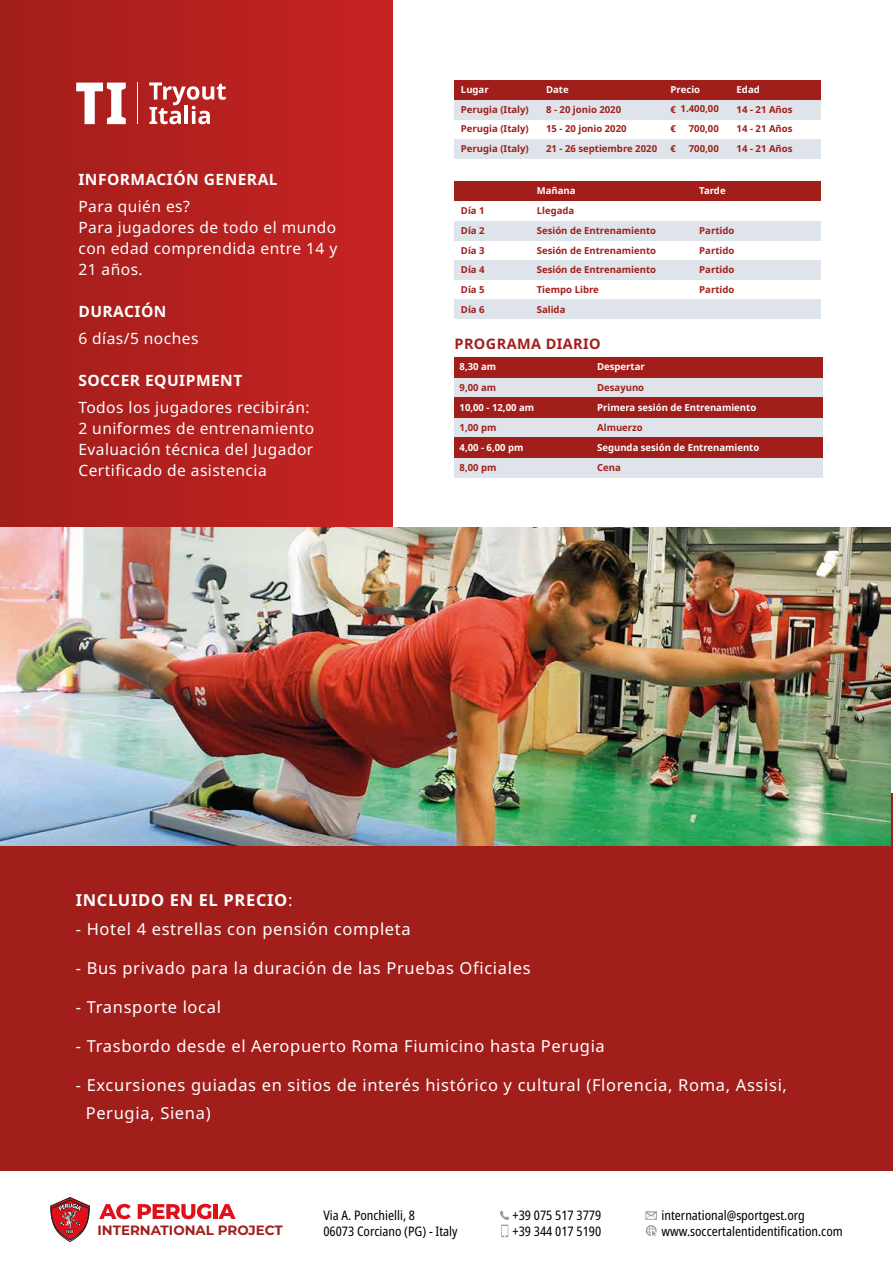
<style>
.page{position:relative;width:893px;height:1263px;background:#fff}
.page>*{position:absolute;margin:0;border:0;box-sizing:border-box;transform-origin:0 0}
.t1{font:16.5px/28.5px "Noto Sans";letter-spacing:.04em;color:#fff}
.t2{font:700 16.5px "Noto Sans";letter-spacing:.04em;color:#fff}
.t3{font:15.6px/21px "Noto Sans";letter-spacing:.03em;color:#fff}
.t4{font:700 15.6px "Noto Sans";letter-spacing:.03em;color:#fff}
.t5{font:700 14.4px "Noto Sans";letter-spacing:.03em;color:#a11e1b}
.t6{font:700 13.5px "Montserrat";color:#a11e1b}
.t7{font:condensed 13.05px/15.8px "Noto Sans";color:#010202}
.t8{font:700 9.75px "Noto Sans";color:#fff}
.t9{font:700 9.75px "Noto Sans";color:#a11e1b}
.t10{font:700 9.6px/19.8px "Noto Sans";color:#a11e1b;text-align:justify}
.t11{font:700 9.6px "Noto Sans";color:#fff}
.s1{font-weight:400}
</style>
<div class="page">
<div style="left:0;top:0;width:392px;height:548px;background:linear-gradient(to right,#a11e1b,#c72323)"></div>
<div style="left:0;top:793px;width:893px;height:378px;background:#a11e1b"></div>
<div style="left:454px;top:358px;width:368px;height:20px;background:#a11e1b"></div>
<div style="left:454px;top:378px;width:368px;height:20px;background:#dee4e9"></div>
<div style="left:454px;top:398px;width:368px;height:20px;background:#a11e1b"></div>
<div style="left:454px;top:418px;width:368px;height:20px;background:#dee4e9"></div>
<div style="left:454px;top:438px;width:368px;height:20px;background:#a11e1b"></div>
<div style="left:454px;top:458px;width:368px;height:20px;background:#dee4e9"></div>
<div style="left:455px;top:80px;width:366px;height:20px;background:#a11e1b"></div>
<div style="left:455px;top:100px;width:366px;height:20px;background:#dee4e9"></div>
<div style="left:455px;top:139px;width:366px;height:20px;background:#dee4e9"></div>
<svg style="left:76px;top:83px;width:50px;height:41px"></svg>
<hr style="left:137px;top:83px;width:1px;height:41px;background:#fff">
<svg style="left:149px;top:83px;width:77px;height:41px"></svg>
<div style="left:455px;top:181px;width:366px;height:20px;background:#a11e1b"></div>
<div style="left:455px;top:221px;width:366px;height:19px;background:#dee4e9"></div>
<div style="left:455px;top:260px;width:366px;height:19px;background:#dee4e9"></div>
<div style="left:455px;top:299px;width:366px;height:19px;background:#dee4e9"></div>
<svg style="left:500px;top:1210px;width:9px;height:27px"></svg>
<svg style="left:645px;top:1211px;width:12px;height:25px"></svg>
<svg style="left:50px;top:1197px;width:40px;height:44px"></svg>
<svg style="left:99px;top:1204px;width:32px;height:15px"></svg>
<svg style="left:138px;top:1204px;width:74px;height:15px"></svg>
<div style="left:213px;top:1204px;width:5px;height:15px;background:#e10f1a"></div>
<svg style="left:218px;top:1204px;width:18px;height:15px"></svg>
<img style="left:0;top:527px;width:891px;height:318px">
<h2 class="t4" style="left:78px;top:168px;width:201px">INFORMACIÓN GENERAL</h2>
<h2 class="t3" style="left:78px;top:196px;width:260px">Para quién es?<br>Para jugadores de todo el mundo con edad comprendida entre 14 y<br>21 años.</h2>
<h2 class="t4" style="left:78px;top:300px;width:90px">DURACIÓN</h2>
<h2 class="t3" style="left:78px;top:328px;width:122px">6 días/5 noches</h2>
<h2 class="t4" style="left:78px;top:369px;width:165px">SOCCER EQUIPMENT</h2>
<h2 class="t3" style="left:78px;top:397px;width:237px">Todos los jugadores recibirán:<br>2 uniformes de entrenamiento<br>Evaluación técnica del Jugador<br>Certificado de asistencia</h2>
<p class="t11" style="left:461px;top:82px;width:29px">Lugar</p>
<p class="t10" style="left:461px;top:99px;width:69px">Perugia (Italy)<br>Perugia (Italy)<br>Perugia (Italy)</p>
<p class="t11" style="left:546px;top:82px;width:24px">Date</p>
<p class="t10" style="left:546px;top:99px;width:113px;text-align:left">8 - 20 jonio 2020<br>15 - 20 jonio 2020<br>21 - 26 septiembre 2020</p>
<p class="t10" style="left:461px;top:201px;width:25px">Día 1<br>Día 2<br>Día 3<br>Día 4<br>Día 5<br>Día 6</p>
<p class="t11" style="left:537px;top:184px;width:40px">Mañana</p>
<p class="t10" style="left:537px;top:201px;width:121px;text-align:left">Llegada<br>Sesión de Entrenamiento<br>Sesión de Entrenamiento<br>Sesión de Entrenamiento<br>Tiempo Libre<br>Salida</p>
<h3 class="t5" style="left:454px;top:334px;width:148px">PROGRAMA DIARIO</h3>
<p class="t11" style="left:671px;top:82px;width:31px">Precio</p>
<p class="t10" style="left:671px;top:99px;width:7px">€ € €</p>
<p class="t10" style="left:689px;top:99px;width:32px;text-indent:-8px">1.400,00<br>700,00<br>700,00</p>
<p class="t11" style="left:737px;top:82px;width:25px">Edad</p>
<p class="t10" style="left:737px;top:99px;width:57px">14 - 21 Años 14 - 21 Años 14 - 21 Años</p>
<p class="t11" style="left:699px;top:184px;width:28px">Tarde</p>
<p class="t10" style="left:699px;top:220px;width:37px">Partido Partido Partido Partido</p>
<p class="t8" style="left:460px;top:360px;width:38px">8,30 am</p>
<p class="t9" style="left:460px;top:380px;width:38px">9,00 am</p>
<p class="t8" style="left:460px;top:400px;width:76px">10,00 - 12,00 am</p>
<p class="t9" style="left:460px;top:420px;width:38px">1,00 pm</p>
<p class="t8" style="left:460px;top:441px;width:66px">4,00 - 6,00 pm</p>
<p class="t9" style="left:460px;top:461px;width:38px">8,00 pm</p>
<p class="t8" style="left:597px;top:360px;width:49px">Despertar</p>
<p class="t9" style="left:597px;top:380px;width:49px">Desayuno</p>
<p class="t8" style="left:597px;top:400px;width:161px">Primera sesión de Entrenamiento</p>
<p class="t9" style="left:597px;top:420px;width:47px">Almuerzo</p>
<p class="t8" style="left:597px;top:441px;width:164px">Segunda sesión de Entrenamiento</p>
<p class="t9" style="left:597px;top:461px;width:25px">Cena</p>
<h1 class="t2" style="left:76px;top:889px;width:218px">INCLUIDO EN EL PRECIO<span class="s1">:</span></h1>
<h1 class="t1" style="left:76px;top:915px;width:336px">- Hotel 4 estrellas con pensión completa</h1>
<h1 class="t1" style="left:76px;top:954px;width:456px">- Bus privado para la duración de las Pruebas Oficiales</h1>
<h1 class="t1" style="left:76px;top:993px;width:147px">- Transporte local</h1>
<h1 class="t1" style="left:76px;top:1032px;width:531px">- Trasbordo desde el Aeropuerto Roma Fiumicino hasta Perugia</h1>
<h1 class="t1" style="left:86px;top:1071px;width:703px;text-indent:-10px">- Excursiones guiadas en sitios de interés histórico y cultural (Florencia, Roma, Assisi,<br>Perugia, Siena)</h1>
<h3 class="t7" style="left:323px;top:1208px;width:136px">Via A. Ponchielli, 8<br>06073 Corciano (PG) - Italy</h3>
<h3 class="t7" style="left:513px;top:1208px;width:90px">+39 075 517 3779 +39 344 017 5190</h3>
<h3 class="t7" style="left:661px;top:1208px;width:145px">international@sportgest.org</h3>
<h3 class="t6" style="left:97px;top:1221px;width:187px">INTERNATIONAL PROJECT</h3>
<h3 class="t7" style="left:661px;top:1223px;width:183px">www.soccertalentidentification.com</h3>
</div>
